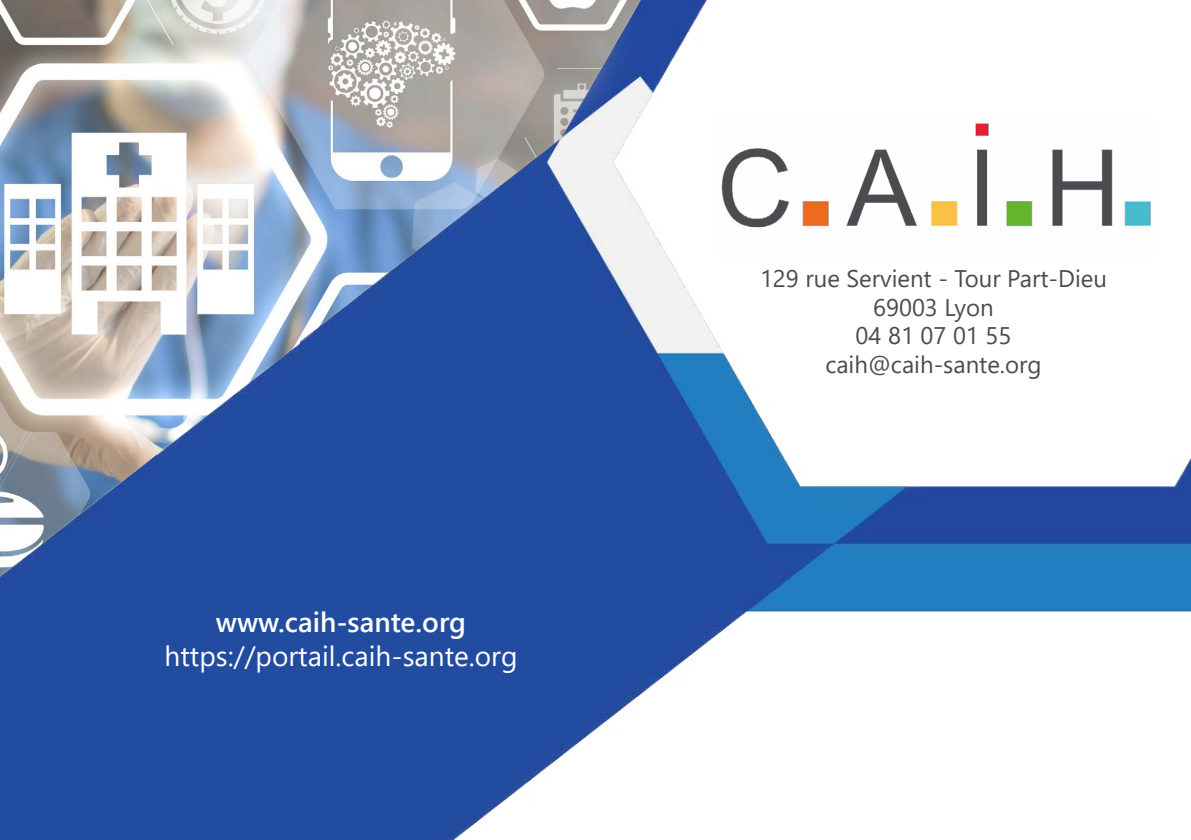
<style>
.page{position:relative;width:1191px;height:840px;background:#fff}
.page>*{position:absolute;margin:0;border:0;box-sizing:border-box;transform-origin:0 0}
.t1{font:28px "Segoe UI";color:#fff}
.t2{font:600 28px "Segoe UI";color:#fff}
.t3{font:24px "Segoe UI";color:#4d4b50}
</style>
<div class="page">
<img style="left:0;top:0;width:300px;height:418px">
<img style="left:300px;top:0;width:891px;height:839px">
<img style="left:718px;top:114px;width:439px;height:143px">
<img style="left:72px;top:296px;width:242px;height:543px">
<img style="left:0;top:418px;width:156px;height:421px">
<p class="t2" style="left:216px;top:595px;width:251px">www.caih-sante.org</p>
<p class="t1" style="left:164px;top:629px;width:354px">https://portail.caih-sante.org</p>
<p class="t3" style="left:760px;top:255px;width:348px">129 rue Servient - Tour Part-Dieu</p>
<p class="t3" style="left:873px;top:284px;width:122px">69003 Lyon</p>
<p class="t3" style="left:855px;top:313px;width:157px">04 81 07 01 55</p>
<p class="t3" style="left:825px;top:342px;width:218px">caih@caih-sante.org</p>
</div>
